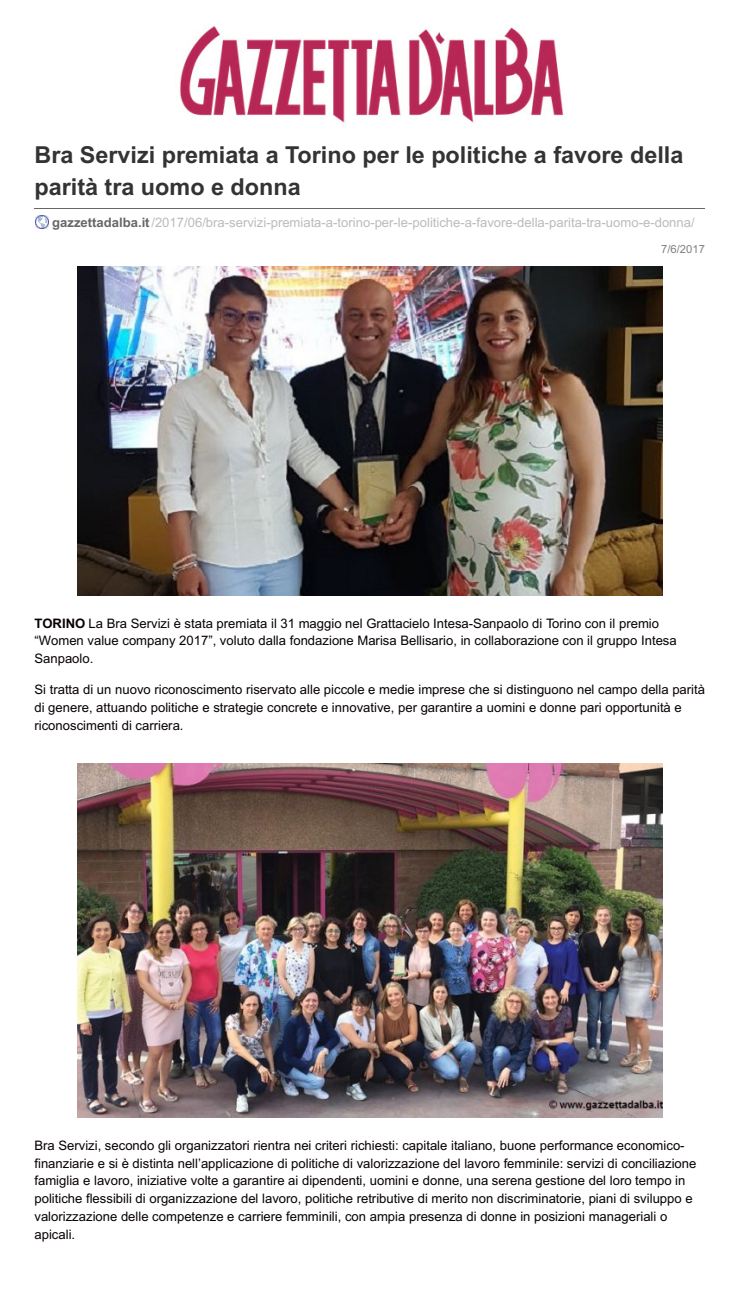
<style>
.page{position:relative;width:745px;height:1289px;background:#fff}
.page>*{position:absolute;margin:0;border:0;box-sizing:border-box;transform-origin:0 0}
.t1{font:700 23.38px/31.8px "Arial";color:#333}
.t2{font:13.12px/17.8px "Arial";color:#080000}
.t3{font:13.12px "Arial";color:#bbb}
.t4{font:11.25px "Arial";color:#808080}
.s1{font-weight:700;color:#666}
.s2{font-weight:700}
</style>
<div class="page">
<hr style="left:34px;top:208px;width:670px;height:1px;background:#666">
<img style="left:35px;top:215px;width:14px;height:14px">
<img style="left:77px;top:267px;width:584px;height:328px">
<img style="left:77px;top:764px;width:584px;height:353px">
<img style="left:180px;top:26px;width:384px;height:97px">
<p class="t1" style="left:34px;top:141px;width:650px">Bra Servizi premiata a Torino per le politiche a favore della parità tra uomo e donna</p>
<p class="t3" style="left:52px;top:217px;width:643px"><span class="s1">gazzettadalba.it</span>/2017/06/bra-servizi-premiata-a-torino-per-le-politiche-a-favore-della-parita-tra-uomo-e-donna/</p>
<p class="t4" style="left:660px;top:245px;width:45px">7/6/2017</p>
<p class="t2" style="left:34px;top:615px;width:643px"><span class="s2">TORINO</span> La Bra Servizi è stata premiata il 31 maggio nel Grattacielo Intesa-Sanpaolo di Torino con il premio “Women value company 2017”, voluto dalla fondazione Marisa Bellisario, in collaborazione con il gruppo Intesa<br>Sanpaolo.</p>
<p class="t2" style="left:34px;top:682px;width:671px">Si tratta di un nuovo riconoscimento riservato alle piccole e medie imprese che si distinguono nel campo della parità di genere, attuando politiche e strategie concrete e innovative, per garantire a uomini e donne pari opportunità e riconoscimenti di carriera.</p>
<p class="t2" style="left:34px;top:1137px;width:663px">Bra Servizi, secondo gli organizzatori rientra nei criteri richiesti: capitale italiano, buone performance economico&shy;finanziarie e si è distinta nell’applicazione di politiche di valorizzazione del lavoro femminile: servizi di conciliazione famiglia e lavoro, iniziative volte a garantire ai dipendenti, uomini e donne, una serena gestione del loro tempo in politiche flessibili di organizzazione del lavoro, politiche retributive di merito non discriminatorie, piani di sviluppo e valorizzazione delle competenze e carriere femminili, con ampia presenza di donne in posizioni manageriali o apicali.</p>
</div>
